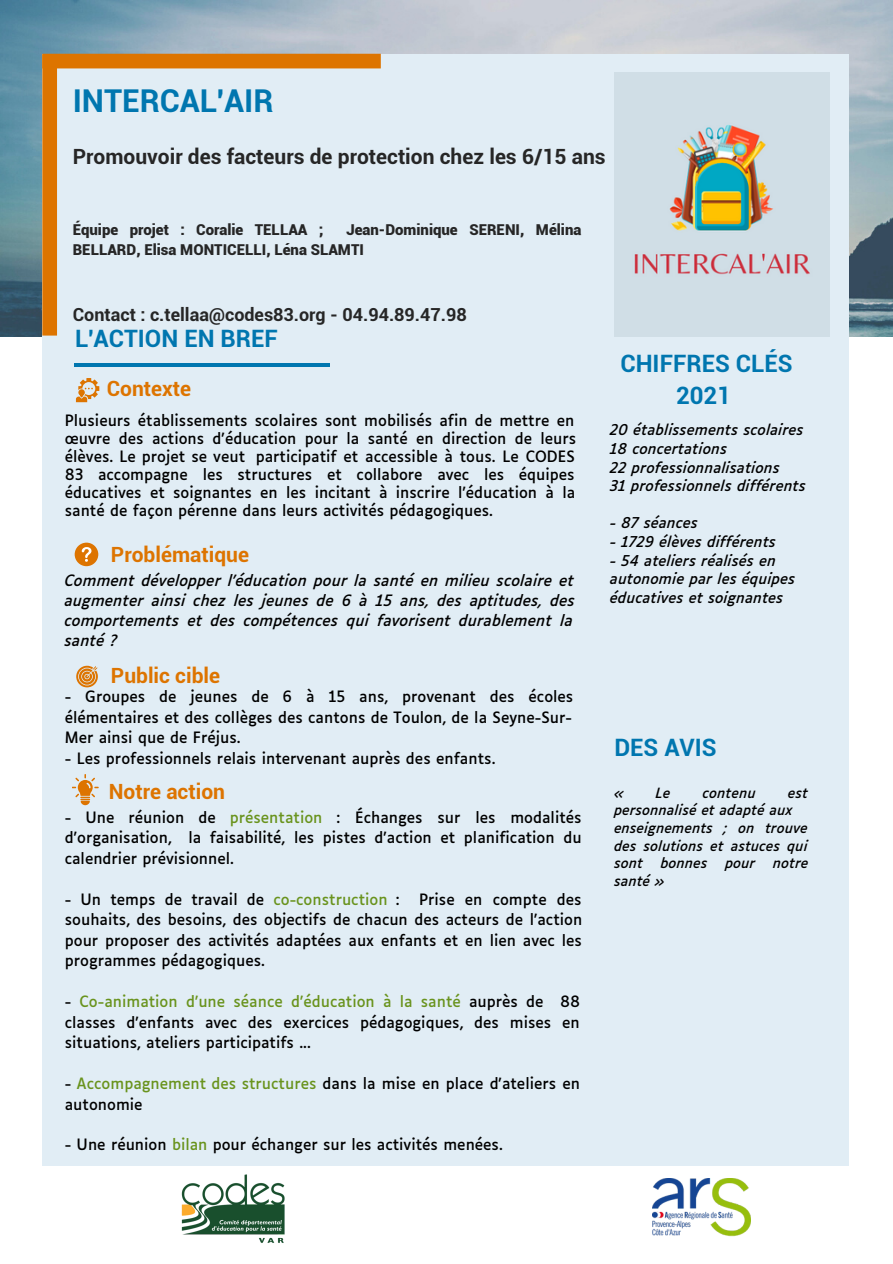
<style>
.page{position:relative;width:893px;height:1264px;background:#fff}
.page>*{position:absolute;margin:0;border:0;box-sizing:border-box;transform-origin:0 0}
.t1{font:700 31.5px "Roboto";color:#0076af}
.t2{font:700 24px/32.5px "Roboto";color:#0076af;text-align:center}
.t3{font:700 21px "Roboto";color:#262626}
.t4{font:700 21px "Roboto";color:#dd7400}
.t5{font:700 18px "Roboto";color:#262626}
.t6{font:15px/20.4px "Luciole";color:#000;text-align:justify}
.t7{font:italic 15px/19.8px "Luciole";color:#000}
.t8{font:900 15px/20.2px "Roboto";color:#262626}
.t9{font:italic 14.25px/18.6px "Luciole";color:#000}
.t10{font:italic 13.5px/17.5px "Luciole";color:#000}
.s1{color:#69931d}
</style>
<div class="page">
<img style="left:0;top:0;width:892px;height:336px">
<div style="left:42px;top:54px;width:806px;height:1111px;background:#e1edf5"></div>
<img style="left:614px;top:72px;width:215px;height:264px">
<svg style="left:42px;top:54px;width:339px;height:281px"></svg>
<img style="left:180px;top:1165px;width:107px;height:78px">
<img style="left:652px;top:1178px;width:98px;height:58px">
<hr style="left:75px;top:363px;width:255px;height:3px;background:#0076af">
<svg style="left:76px;top:378px;width:23px;height:24px"></svg>
<svg style="left:76px;top:665px;width:22px;height:22px"></svg>
<div style="left:75px;top:542px;width:23px;height:24px;background:#dd7400;border-radius:50%"></div>
<svg style="left:82px;top:547px;width:9px;height:15px"></svg>
<svg style="left:73px;top:775px;width:26px;height:30px"></svg>
<h1 class="t1" style="left:73px;top:83px;width:202px">INTERCAL'AIR</h1>
<h3 class="t3" style="left:73px;top:144px;width:534px">Promouvoir des facteurs de protection chez les 6/15 ans</h3>
<p class="t8" style="left:73px;top:219px;width:252px">Équipe projet : Coralie TELLAA ;</p>
<p class="t8" style="left:73px;top:219px;width:510px;text-indent:273px">Jean-Dominique SERENI, Mélina<br>BELLARD, Elisa MONTICELLI, Léna SLAMTI</p>
<p class="t5" style="left:73px;top:304px;width:395px">Contact : c.tellaa@codes83.org - 04.94.89.47.98</p>
<h2 class="t2" style="left:75px;top:323px;width:204px">L'ACTION EN BREF</h2>
<h3 class="t4" style="left:107px;top:377px;width:86px">Contexte</h3>
<p class="t6" style="left:65px;top:413px;width:513px;line-height:18px;text-align:left">Plusieurs établissements scolaires sont mobilisés afin de mettre en œuvre des actions d'éducation pour la santé en direction de leurs élèves. Le projet se veut participatif et accessible à tous. Le CODES 83 accompagne les structures et collabore avec les équipes éducatives et soignantes en les incitant à inscrire l’éducation à la santé de façon pérenne dans leurs activités pédagogiques.</p>
<h3 class="t4" style="left:111px;top:542px;width:139px">Problématique</h3>
<p class="t7" style="left:65px;top:572px;width:512px">Comment développer l’éducation pour la santé en milieu scolaire et augmenter ainsi chez les jeunes de 6 à 15 ans, des aptitudes, des comportements et des compétences qui favorisent durablement la santé ?</p>
<h3 class="t4" style="left:111px;top:664px;width:111px">Public cible</h3>
<p class="t6" style="left:65px;top:688px;width:510px">- Groupes de jeunes de 6 à 15 ans, provenant des écoles élémentaires et des collèges des cantons de Toulon, de la Seyne-Sur-Mer ainsi que de Fréjus.</p>
<p class="t6" style="left:65px;top:749px;width:432px">- Les professionnels relais intervenant auprès des enfants.</p>
<h3 class="t4" style="left:109px;top:779px;width:118px">Notre action</h3>
<p class="t6" style="left:65px;top:808px;width:518px">- Une réunion de <span class="s1">présentation</span> : Échanges sur les modalités d'organisation, la faisabilité, les pistes d'action et planification du calendrier prévisionnel.</p>
<p class="t6" style="left:65px;top:890px;width:336px">- Un temps de travail de <span class="s1">co-construction</span> :</p>
<p class="t6" style="left:65px;top:890px;width:519px;text-indent:354px">Prise en compte des souhaits, des besoins, des objectifs de chacun des acteurs de l'action pour proposer des activités adaptées aux enfants et en lien avec les programmes pédagogiques.</p>
<p class="t6" style="left:65px;top:992px;width:517px">- <span class="s1">Co-animation d'une séance d'éducation à la santé</span> auprès de 88 classes d'enfants avec des exercices pédagogiques, des mises en situations, ateliers participatifs ...</p>
<p class="t6" style="left:65px;top:1074px;width:516px">- <span class="s1">Accompagnement des structures</span> dans la mise en place d'ateliers en autonomie</p>
<p class="t6" style="left:65px;top:1135px;width:439px">- Une réunion <span class="s1">bilan</span> pour échanger sur les activités menées.</p>
<h2 class="t2" style="left:620px;top:347px;width:173px">CHIFFRES CLÉS<br>2021</h2>
<p class="t9" style="left:610px;top:422px;width:197px">20 établissements scolaires<br>18 concertations<br>22 professionnalisations<br>31 professionnels différents</p>
<p class="t9" style="left:610px;top:515px;width:89px">- 87 séances</p>
<p class="t9" style="left:610px;top:533px;width:167px">- 1729 élèves différents</p>
<p class="t9" style="left:610px;top:552px;width:187px">- 54 ateliers réalisés en autonomie par les équipes éducatives et soignantes</p>
<h2 class="t2" style="left:614px;top:731px;width:104px">DES AVIS</h2>
<p class="t10" style="left:614px;top:785px;width:11px">«</p>
<p class="t10" style="left:655px;top:785px;width:16px">Le</p>
<p class="t10" style="left:702px;top:785px;width:55px">contenu</p>
<p class="t10" style="left:614px;top:785px;width:195px;text-indent:174px">est personnalisé et adapté aux enseignements ; on trouve des solutions et astuces qui sont</p>
<p class="t10" style="left:660px;top:855px;width:49px">bonnes</p>
<p class="t10" style="left:725px;top:855px;width:32px">pour</p>
<p class="t10" style="left:773px;top:855px;width:37px">notre</p>
<p class="t10" style="left:614px;top:873px;width:52px">santé »</p>
</div>
